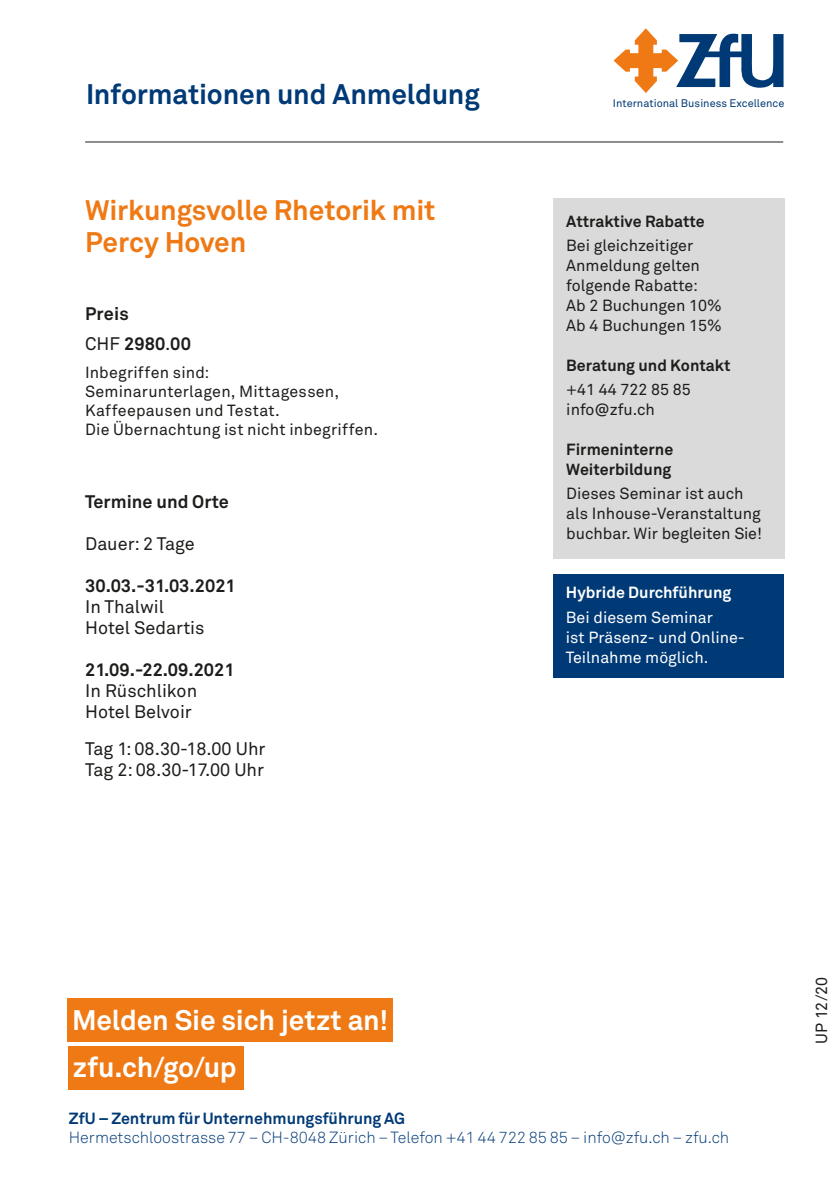
<style>
.page{position:relative;width:840px;height:1191px;background:#fff}
.page>*{position:absolute;margin:0;border:0;box-sizing:border-box;transform-origin:0 0}
.t1{font:700 28px/32px "Akkurat Office";letter-spacing:-.005em;color:#ef7914}
.t2{font:700 28px/46.8px "Akkurat Office";letter-spacing:-.005em;color:#fff}
.t3{font:700 28px "Akkurat Office";letter-spacing:-.005em;color:#003a76}
.t4{font:18px/21px "Akkurat Office";color:#1d1d1b}
.t5{font:700 18px/30px "Akkurat Office";color:#1d1d1b}
.t6{font:16px/20px "Akkurat Office";color:#1d1d1b}
.t7{font:300 16px "Akkurat";color:#003a76}
.t8{font:700 16px/20px "Akkurat Office";color:#1d1d1b}
.t9{font:16px/20px "Akkurat Office";color:#fff}
.t10{font:700 16px "Akkurat Office";color:#003a76}
.t11{font:700 16px "Akkurat Office";color:#fff}
.t12{font:11px "Akkurat Office";color:#003a76}
.s1{font-weight:400}
</style>
<div class="page">
<div style="left:552px;top:198px;width:231px;height:360px;background:#dadada"></div>
<svg style="left:613px;top:28px;width:170px;height:65px"></svg>
<hr style="left:85px;top:142px;width:697px;height:1px;background:#1d1d1b">
<div style="left:68px;top:998px;width:325px;height:43px;background:#ef7914"></div>
<div style="left:68px;top:1046px;width:176px;height:44px;background:#ef7914"></div>
<div style="left:552px;top:574px;width:230px;height:104px;background:#003a76"></div>
<h1 class="t3" style="left:86px;top:76px;width:395px">Informationen und Anmeldung</h1>
<h1 class="t1" style="left:85px;top:195px;width:351px">Wirkungsvolle Rhetorik mit<br>Percy Hoven</h1>
<p class="t5" style="left:85px;top:299px;width:107px">Preis<br><span class="s1">CHF</span> 2980<span class="s1">.</span>00</p>
<p class="t6" style="left:85px;top:363px;width:294px;line-height:19px">Inbegriffen sind:<br>Seminarunterlagen, Mittagessen,<br>Kaffeepausen und Testat.<br>Die Übernachtung ist nicht inbegriffen.</p>
<p class="t5" style="left:85px;top:487px;width:145px">Termine und Orte</p>
<p class="t4" style="left:85px;top:534px;width:111px">Dauer: 2 Tage</p>
<p class="t5" style="left:85px;top:571px;width:152px">30.03.-31.03.2021</p>
<p class="t4" style="left:85px;top:597px;width:121px">In Thalwil<br>Hotel Sedartis</p>
<p class="t5" style="left:85px;top:655px;width:151px">21.09.-22.09.2021</p>
<p class="t4" style="left:85px;top:681px;width:113px">In Rüschlikon<br>Hotel Belvoir</p>
<p class="t4" style="left:85px;top:739px;width:182px">Tag 1: 08.30-18.00 Uhr<br>Tag 2: 08.30-17.00 Uhr</p>
<p class="t12" style="left:612px;top:96px;width:173px">International Business Excellence</p>
<p class="t8" style="left:566px;top:211px;width:140px">Attraktive Rabatte</p>
<p class="t6" style="left:566px;top:235px;width:157px">Bei gleichzeitiger<br>Anmeldung gelten folgende Rabatte:<br>Ab 2 Buchungen 10%<br>Ab 4 Buchungen 15%</p>
<p class="t8" style="left:566px;top:355px;width:166px">Beratung und Kontakt</p>
<p class="t6" style="left:566px;top:379px;width:126px">+41 44 722 85 85 info@zfu.ch</p>
<p class="t8" style="left:566px;top:439px;width:108px">Firmeninterne<br>Weiterbildung</p>
<p class="t6" style="left:566px;top:483px;width:197px">Dieses Seminar ist auch als Inhouse-Veranstaltung buchbar. Wir begleiten Sie!</p>
<p class="t11" style="left:565px;top:583px;width:167px">Hybride Durchführung</p>
<p class="t9" style="left:565px;top:607px;width:180px">Bei diesem Seminar<br>ist Präsenz- und Online-<br>Teilnahme möglich.</p>
<h1 class="t2" style="left:72px;top:997px;width:317px">Melden Sie sich jetzt an! zfu.ch/go/up</h1>
<p class="t10" style="left:69px;top:1108px;width:337px">ZfU – Zentrum für Unternehmungsführung AG</p>
<p class="t7" style="left:69px;top:1128px;width:661px">Hermetschloostrasse 77 – CH-8048 Zürich – Telefon +41 44 722 85 85 – info@zfu.ch – zfu.ch</p>
<p class="t6" style="left:811px;top:1043px;width:68px;rotate:-90deg">UP 12/20</p>
</div>
